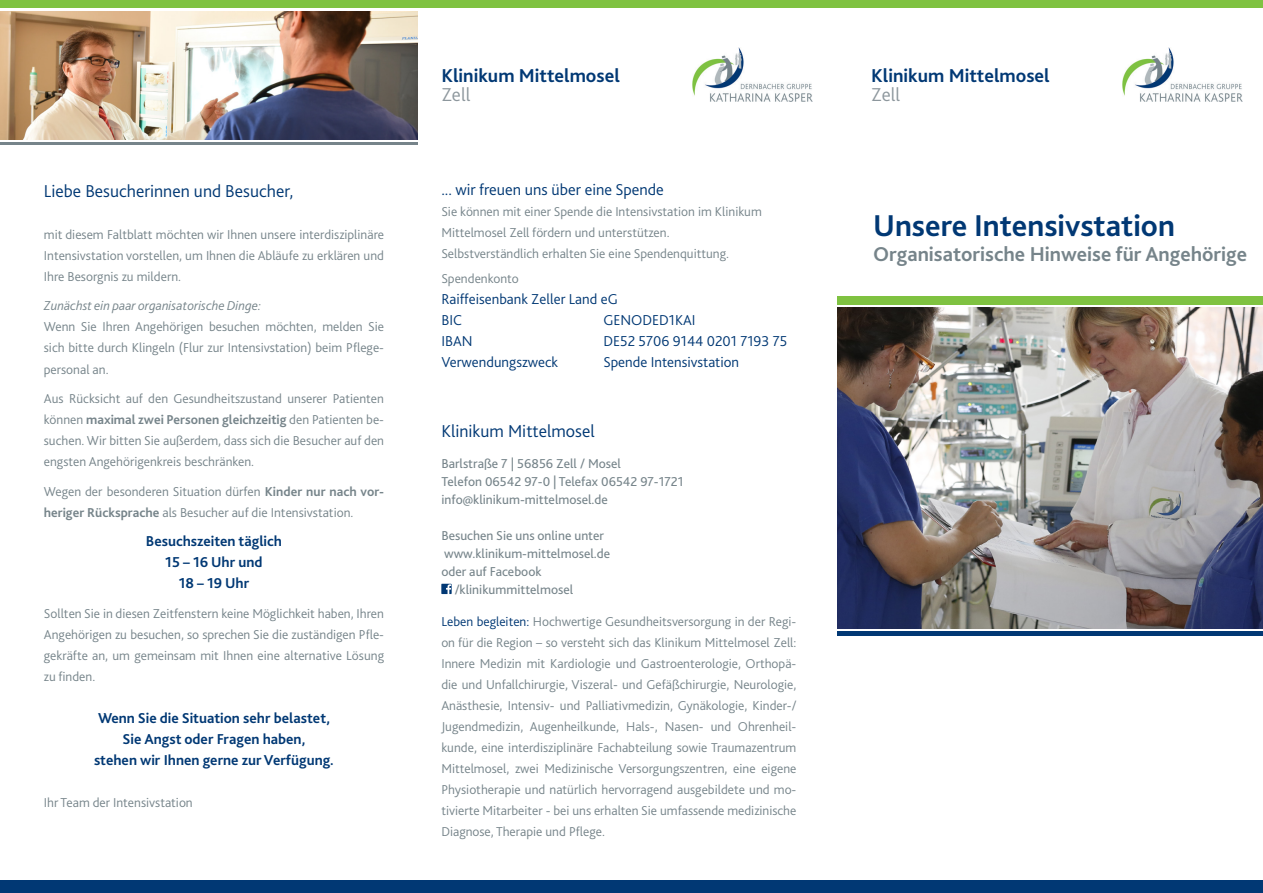
<style>
.page{position:relative;width:1263px;height:893px;background:#fff}
.page>*{position:absolute;margin:0;border:0;box-sizing:border-box;transform-origin:0 0}
.t1{font:700 31.5px "Bliss 2";color:#013874}
.t2{font:700 21px "Bliss 2";color:#76848a}
.t3{font:700 19.5px "Bliss 2";color:#013874}
.t4{font:300 19.5px "Bliss 2";color:#8d979d}
.Zw-Überschrift{font:300 18px "Bliss 2";color:#013874}
.t5{font:300 16.5px "Bliss 2";color:#013874}
.t6{font:700 15px "Bliss 2";color:#013874}
.t7{font:300 15px/21.1px "Bliss 2";color:#013874}
.t8{font:300 13.5px/21px "Bliss 2";color:#76848a;text-align:justify}
.Body{font:13.5px "Bliss 2";color:#76848a}
.t9{font:italic 300 13.5px "Bliss 2";color:#76848a}
.s1{font-weight:700}
.s2{color:#013874}
</style>
<div class="page">
<div style="left:0;top:881px;width:1263px;height:12px;background:#013874"></div>
<div style="left:0;top:0;width:1263px;height:8px;background:#7fc241"></div>
<hr style="left:0;top:142px;width:418px;height:3px;background:#76848a">
<svg style="left:441px;top:584px;width:11px;height:10px"></svg>
<div style="left:838px;top:296px;width:425px;height:8px;background:#7fc241"></div>
<hr style="left:838px;top:632px;width:425px;height:4px;background:#013874">
<img style="left:0;top:12px;width:417px;height:127px">
<img style="left:838px;top:308px;width:425px;height:320px">
<img style="left:693px;top:48px;width:119px;height:54px">
<img style="left:1122px;top:48px;width:120px;height:54px">
<p class="Zw-Überschrift" style="left:44px;top:180px;width:251px">Liebe Besucherinnen und Besucher,</p>
<p class="t8" style="left:44px;top:224px;width:342px">mit diesem Faltblatt möchten wir Ihnen unsere interdisziplinäre Intensivstation vorstellen, um Ihnen die Abläufe zu erklären und Ihre Besorgnis zu mildern.</p>
<p class="t9" style="left:44px;top:298px;width:219px">Zunächst ein paar organisatorische Dinge:</p>
<p class="t8" style="left:44px;top:316px;width:342px">Wenn Sie Ihren Angehörigen besuchen möchten, melden Sie sich bitte durch Klingeln (Flur zur Intensivstation) beim Pflege&shy;personal an.</p>
<p class="t8" style="left:44px;top:388px;width:342px">Aus Rücksicht auf den Gesundheitszustand unserer Patienten können <span class="s1">maximal zwei Personen gleichzeitig</span> den Patienten be&shy;suchen. Wir bitten Sie außerdem, dass sich die Besucher auf den engsten Angehörigenkreis beschränken.</p>
<p class="t8" style="left:44px;top:480px;width:342px">Wegen der besonderen Situation dürfen <span class="s1">Kinder nur nach vor&shy;heriger Rücksprache</span> als Besucher auf die Intensivstation.</p>
<p class="t6" style="left:146px;top:532px;width:138px">Besuchszeiten täglich</p>
<p class="t6" style="left:165px;top:553px;width:99px">15 – 16 Uhr und</p>
<p class="t6" style="left:179px;top:574px;width:72px">18 – 19 Uhr</p>
<p class="t8" style="left:44px;top:602px;width:342px">Sollten Sie in diesen Zeitfenstern keine Möglichkeit haben, Ihren Angehörigen zu besuchen, so sprechen Sie die zuständigen Pfle&shy;gekräfte an, um gemeinsam mit Ihnen eine alternative Lösung zu finden.</p>
<p class="t6" style="left:98px;top:708px;width:233px">Wenn Sie die Situation sehr belastet,</p>
<p class="t6" style="left:123px;top:729px;width:184px">Sie Angst oder Fragen haben,</p>
<p class="t6" style="left:94px;top:750px;width:241px">stehen wir Ihnen gerne zur Verfügung.</p>
<p class="t8" style="left:44px;top:791px;width:150px">Ihr Team der Intensivstation</p>
<p class="t3" style="left:441px;top:63px;width:180px">Klinikum Mittelmosel</p>
<p class="t4" style="left:441px;top:83px;width:31px">Zell</p>
<p class="t5" style="left:441px;top:179px;width:224px">... wir freuen uns über eine Spende</p>
<p class="t8" style="left:441px;top:201px;width:322px">Sie können mit einer Spende die Intensivstation im Klinikum</p>
<p class="t8" style="left:441px;top:222px;width:230px">Mittelmosel Zell fördern und unterstützen.</p>
<p class="t8" style="left:441px;top:243px;width:289px">Selbstverständlich erhalten Sie eine Spendenquittung.</p>
<p class="t8" style="left:441px;top:268px;width:79px">Spendenkonto</p>
<p class="t7" style="left:441px;top:288px;width:178px">Raiffeisenbank Zeller Land eG</p>
<p class="t7" style="left:441px;top:309px;width:22px">BIC</p>
<p class="t7" style="left:441px;top:330px;width:33px">IBAN</p>
<p class="t7" style="left:441px;top:351px;width:118px">Verwendungszweck</p>
<p class="t7" style="left:603px;top:309px;width:186px">GENODED1KAI<br>DE52 5706 9144 0201 7193 75<br>Spende Intensivstation</p>
<p class="Zw-Überschrift" style="left:441px;top:420px;width:155px">Klinikum Mittelmosel</p>
<p class="Body" style="left:441px;top:455px;width:181px">Barlstraße 7 | 56856 Zell / Mosel</p>
<p class="Body" style="left:441px;top:473px;width:244px">Telefon 06542 97-0 | Telefax 06542 97-1721</p>
<p class="Body" style="left:441px;top:491px;width:168px">info@klinikum-mittelmosel.de</p>
<p class="Body" style="left:441px;top:527px;width:164px">Besuchen Sie uns online unter</p>
<p class="Body" style="left:444px;top:545px;width:168px">www.klinikum-mittelmosel.de</p>
<p class="Body" style="left:441px;top:563px;width:102px">oder auf Facebook</p>
<p class="Body" style="left:455px;top:581px;width:120px">/klinikummittelmosel</p>
<p class="t8" style="left:441px;top:611px;width:357px"><span class="s2">Leben begleiten:</span> Hochwertige Gesundheitsversorgung in der Regi&shy;on für die Region – so versteht sich das Klinikum Mittelmosel Zell:<br>Innere Medizin mit Kardiologie und Gastroenterologie, Orthopä&shy;die und Unfallchirurgie, Viszeral- und Gefäßchirurgie, Neurologie, Anästhesie, Intensiv- und Palliativmedizin, Gynäkologie, Kinder-/ Jugendmedizin, Augenheilkunde, Hals-, Nasen- und Ohrenheil&shy;kunde, eine interdisziplinäre Fachabteilung sowie Traumazentrum Mittelmosel, zwei Medizinische Versorgungszentren, eine eigene Physiotherapie und natürlich hervorragend ausgebildete und mo&shy;tivierte Mitarbeiter - bei uns erhalten Sie umfassende medizinische Diagnose, Therapie und Pflege.</p>
<p class="t3" style="left:871px;top:63px;width:180px">Klinikum Mittelmosel</p>
<p class="t4" style="left:871px;top:83px;width:31px">Zell</p>
<p class="t1" style="left:873px;top:206px;width:303px">Unsere Intensivstation</p>
<p class="t2" style="left:873px;top:241px;width:376px">Organisatorische Hinweise für Angehörige</p>
</div>
